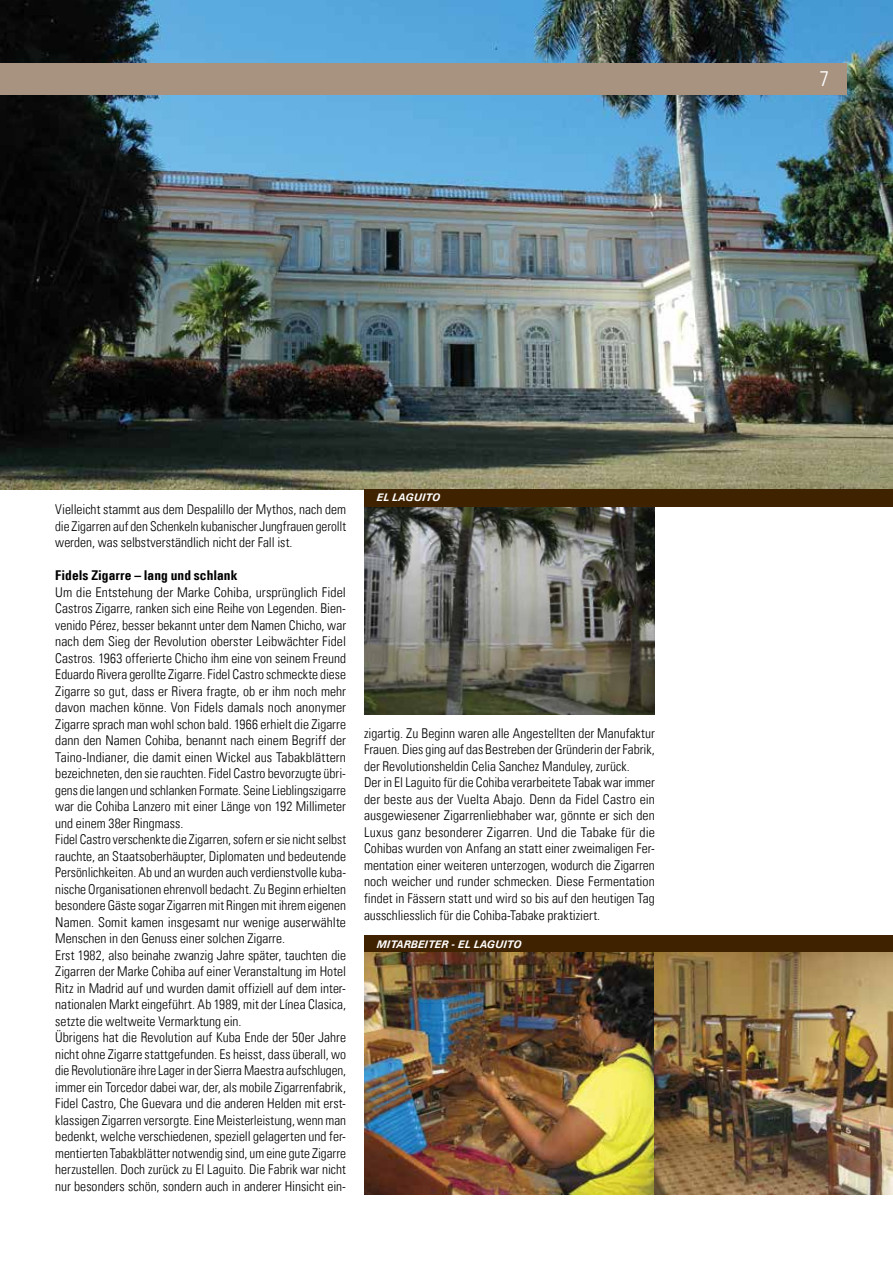
<style>
.page{position:relative;width:893px;height:1263px;background:#fff}
.page>*{position:absolute;margin:0;border:0;box-sizing:border-box;transform-origin:0 0}
.t1{font:300 condensed 21px "Univers LT";color:#fff}
.t2{font:300 condensed 13.5px/16.5px "Univers LT";color:#000}
.t3{font:700 condensed 13.5px "Univers LT";letter-spacing:.005em;color:#000}
.t4{font:italic 700 10.5px "Univers LT";letter-spacing:.01em;color:#fff}
</style>
<div class="page">
<img style="left:364px;top:506px;width:291px;height:208px">
<img style="left:0;top:0;width:893px;height:489px">
<div style="left:0;top:64px;width:846px;height:31px;background:#a79380"></div>
<div style="left:364px;top:935px;width:529px;height:17px;background:#3f2200"></div>
<div style="left:364px;top:489px;width:529px;height:17px;background:#3f2200"></div>
<img style="left:364px;top:952px;width:529px;height:243px">
<p class="t2" style="left:55px;top:501px;width:292px;text-align:justify">Vielleicht stammt aus dem Despalillo der Mythos, nach dem die Zigarren auf den Schenkeln kubanischer Jungfrauen gerollt werden, was selbstverständlich nicht der Fall ist.</p>
<p class="t3" style="left:55px;top:567px;width:184px">Fidels Zigarre – lang und schlank</p>
<p class="t2" style="left:55px;top:583px;width:292px">Um die Entstehung der Marke Cohiba, ursprünglich Fidel Castros Zigarre, ranken sich eine Reihe von Legenden. Bien&shy;venido Pérez, besser bekannt unter dem Namen Chicho, war nach dem Sieg der Revolution oberster Leibwächter Fidel Castros. 1963 offerierte Chicho ihm eine von seinem Freund Eduardo Rivera gerollte Zigarre. Fidel Castro schmeckte diese Zigarre so gut, dass er Rivera fragte, ob er ihm noch mehr davon machen könne. Von Fidels damals noch anonymer Zigarre sprach man wohl schon bald. 1966 erhielt die Zigarre dann den Namen Cohiba, benannt nach einem Begriff der Taino-Indianer, die damit einen Wickel aus Tabakblättern bezeichneten, den sie rauchten. Fidel Castro bevorzugte übri&shy;gens die langen und schlanken Formate. Seine Lieblingszigarre war die Cohiba Lanzero mit einer Länge von 192 Millimeter und einem 38er Ringmass.<br>Fidel Castro verschenkte die Zigarren, sofern er sie nicht selbst rauchte, an Staatsoberhäupter, Diplomaten und bedeutende Persönlichkeiten. Ab und an wurden auch verdienstvolle kuba&shy;nische Organisationen ehrenvoll bedacht. Zu Beginn erhielten besondere Gäste sogar Zigarren mit Ringen mit ihrem eigenen Namen. Somit kamen insgesamt nur wenige auserwählte Menschen in den Genuss einer solchen Zigarre.<br>Erst 1982, also beinahe zwanzig Jahre später, tauchten die Zigarren der Marke Cohiba auf einer Veranstaltung im Hotel Ritz in Madrid auf und wurden damit offiziell auf dem inter&shy;nationalen Markt eingeführt. Ab 1989, mit der Línea Clasica, setzte die weltweite Vermarktung ein.<br>Übrigens hat die Revolution auf Kuba Ende der 50er Jahre nicht ohne Zigarre stattgefunden. Es heisst, dass überall, wo die Revolutionäre ihre Lager in der Sierra Maestra aufschlugen, immer ein Torcedor dabei war, der, als mobile Zigarrenfabrik, Fidel Castro, Che Guevara und die anderen Helden mit erst&shy;klassigen Zigarren versorgte. Eine Meisterleistung, wenn man bedenkt, welche verschiedenen, speziell gelagerten und fer&shy;mentierten Tabakblätter notwendig sind, um eine gute Zigarre herzustellen. Doch zurück zu El Laguito. Die Fabrik war nicht nur besonders schön, sondern auch in anderer Hinsicht ein-</p>
<p class="t4" style="left:377px;top:491px;width:65px">EL LAGUITO</p>
<p class="t2" style="left:364px;top:725px;width:292px">zigartig. Zu Beginn waren alle Angestellten der Manufaktur Frauen. Dies ging auf das Bestreben der Gründerin der Fabrik, der Revolutionsheldin Celia Sanchez Manduley, zurück.<br>Der in El Laguito für die Cohiba verarbeitete Tabak war immer der beste aus der Vuelta Abajo. Denn da Fidel Castro ein ausgewiesener Zigarrenliebhaber war, gönnte er sich den Luxus ganz besonderer Zigarren. Und die Tabake für die Cohibas wurden von Anfang an statt einer zweimaligen Fer&shy;mentation einer weiteren unterzogen, wodurch die Zigarren noch weicher und runder schmecken. Diese Fermentation findet in Fässern statt und wird so bis auf den heutigen Tag ausschliesslich für die Cohiba-Tabake praktiziert.</p>
<p class="t4" style="left:377px;top:937px;width:146px">MITARBEITER - EL LAGUITO</p>
<h1 class="t1" style="left:820px;top:65px;width:11px">7</h1>
</div>
